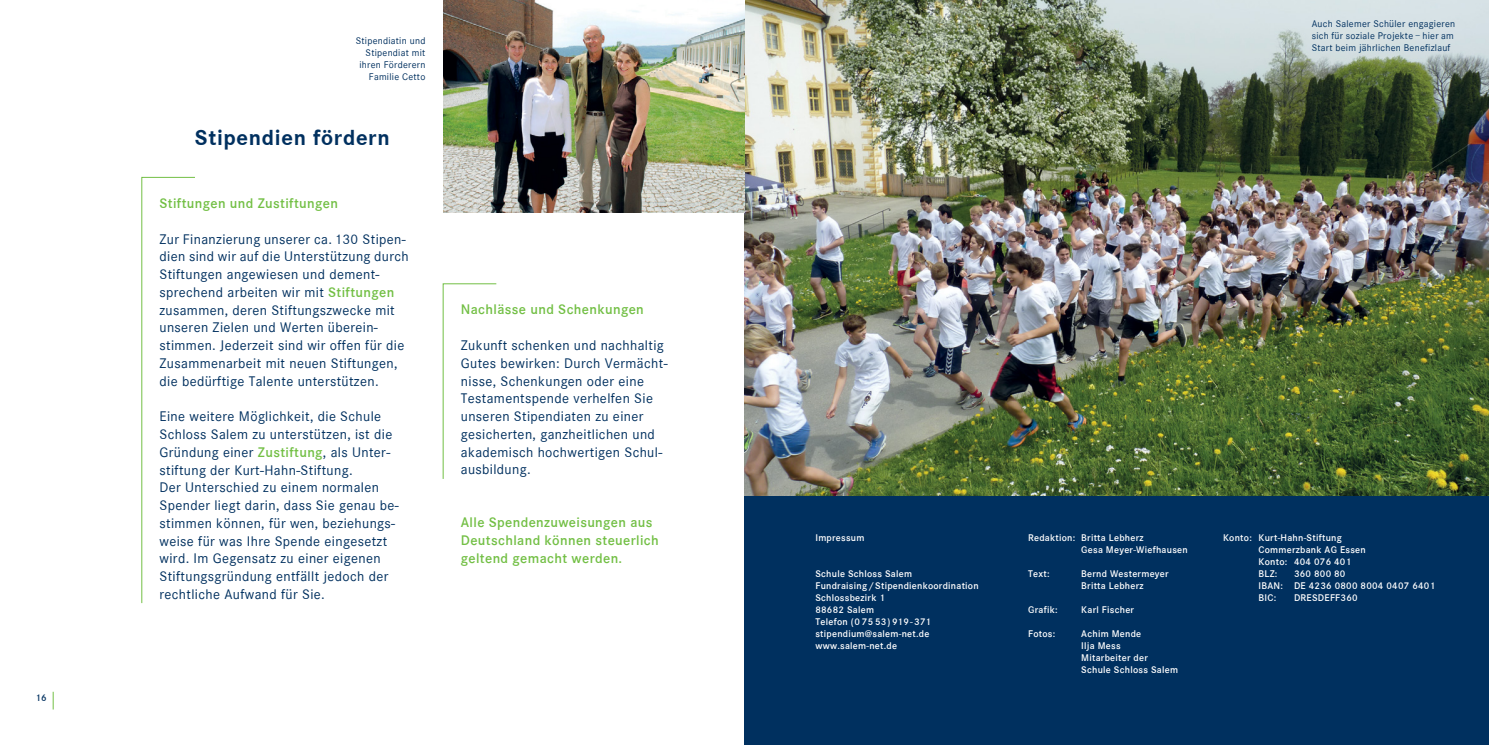
<style>
.page{position:relative;width:1489px;height:745px;background:#fff}
.page>*{position:absolute;margin:0;border:0;box-sizing:border-box;transform-origin:0 0}
.t1{font:22.5px "Corporate S Bold";letter-spacing:.03em;color:#00305f}
.t2{font:14.38px/17.8px "Corporate S Regular";letter-spacing:.025em;color:#00305f}
.t3{font:14.38px/17.8px "Corporate S Demi";letter-spacing:.025em;color:#72bf44}
.t4{font:10px/12px "Corporate S Demi";letter-spacing:.025em;color:#fff}
.t5{font:10px/12px "Corporate S Regular";letter-spacing:.025em;color:#00305f;text-align:right}
.t6{font:10px "Corporate S Demi";color:#00305f}
.s1{font-family:"Corporate S Demi";color:#72bf44}
</style>
<div class="page">
<svg style="left:442px;top:283px;width:55px;height:196px"></svg>
<img style="left:744px;top:0;width:744px;height:496px">
<div style="left:744px;top:496px;width:744px;height:248px;background:#00305f"></div>
<svg style="left:141px;top:176px;width:54px;height:427px"></svg>
<img style="left:443px;top:0;width:301px;height:213px">
<svg style="left:53px;top:691px;width:1px;height:18px"></svg>
<p class="t6" style="left:35px;top:691px;width:13px">16</p>
<p class="t5" style="left:356px;top:35px;width:71px">Stipendiatin und<br>Stipendiat mit ihren Förderern<br>Familie Cetto</p>
<h1 class="t1" style="left:195px;top:124px;width:196px">Stipendien fördern</h1>
<p class="t3" style="left:159px;top:194px;width:180px">Stiftungen und Zustiftungen</p>
<p class="t2" style="left:159px;top:230px;width:251px">Zur Finanzierung unserer ca. 130 Stipen&shy;dien sind wir auf die Unterstützung durch Stiftungen angewiesen und dement&shy;sprechend arbeiten wir mit <span class="s1">Stiftungen </span>zusammen, deren Stiftungszwecke mit unseren Zielen und Werten überein&shy;stimmen. Jederzeit sind wir offen für die Zusammenarbeit mit neuen Stiftungen, die bedürftige Talente unterstützen.</p>
<p class="t2" style="left:159px;top:407px;width:241px">Eine weitere Möglichkeit, die Schule Schloss Salem zu unterstützen, ist die Gründung einer <span class="s1">Zustiftung</span>, als Unter&shy;stiftung der Kurt-Hahn-Stiftung.<br>Der Unterschied zu einem normalen Spender liegt darin, dass Sie genau be&shy;stimmen können, für wen, beziehungs&shy;weise für was Ihre Spende eingesetzt wird. Im Gegensatz zu einer eigenen Stiftungsgründung entfällt jedoch der rechtliche Aufwand für Sie.</p>
<p class="t3" style="left:461px;top:301px;width:184px">Nachlässe und Schenkungen</p>
<p class="t2" style="left:461px;top:336px;width:208px">Zukunft schenken und nachhaltig<br>Gutes bewirken: Durch Vermächt&shy;nisse, Schenkungen oder eine<br>Testamentspende verhelfen Sie unseren Stipendiaten zu einer gesicherten, ganzheitlichen und akademisch hochwertigen Schul&shy;ausbildung.</p>
<p class="t3" style="left:461px;top:513px;width:199px">Alle Spendenzuweisungen aus<br>Deutschland können steuerlich geltend gemacht werden.</p>
<p class="t5" style="left:1311px;top:17px;width:145px;text-align:left">Auch Salemer Schüler engagieren sich für soziale Projekte – hier am<br>Start beim jährlichen Benefizlauf</p>
<p class="t4" style="left:815px;top:531px;width:51px">Impressum</p>
<p class="t4" style="left:815px;top:567px;width:165px">Schule Schloss Salem<br>Fundraising /Stipendienkoordination<br>Schlossbezirk 1<br>88682 Salem<br>Telefon (0 75 53) 919-371 stipendium@salem-net.de www.salem-net.de</p>
<p class="t4" style="left:1081px;top:531px;width:108px;text-indent:-53px">Redaktion: Britta Lebherz<br>Gesa Meyer-Wiefhausen</p>
<p class="t4" style="left:1028px;top:567px;width:23px">Text:</p>
<p class="t4" style="left:1081px;top:567px;width:89px">Bernd Westermeyer<br>Britta Lebherz</p>
<p class="t4" style="left:1028px;top:603px;width:31px">Grafik:</p>
<p class="t4" style="left:1081px;top:603px;width:54px">Karl Fischer</p>
<p class="t4" style="left:1028px;top:627px;width:29px">Fotos:</p>
<p class="t4" style="left:1081px;top:627px;width:98px">Achim Mende<br>Ilja Mess<br>Mitarbeiter der<br>Schule Schloss Salem</p>
<p class="t4" style="left:1258px;top:531px;width:109px;text-indent:-35px">Konto: Kurt-Hahn-Stiftung<br>Commerzbank AG Essen<br>Konto: 404 076 401<br>BLZ:</p>
<p class="t4" style="left:1258px;top:567px;width:178px;text-indent:35px">360 800 80<br>IBAN: DE 4236 0800 8004 0407 6401<br>BIC:</p>
<p class="t4" style="left:1293px;top:591px;width:65px">DRESDEFF360</p>
</div>
